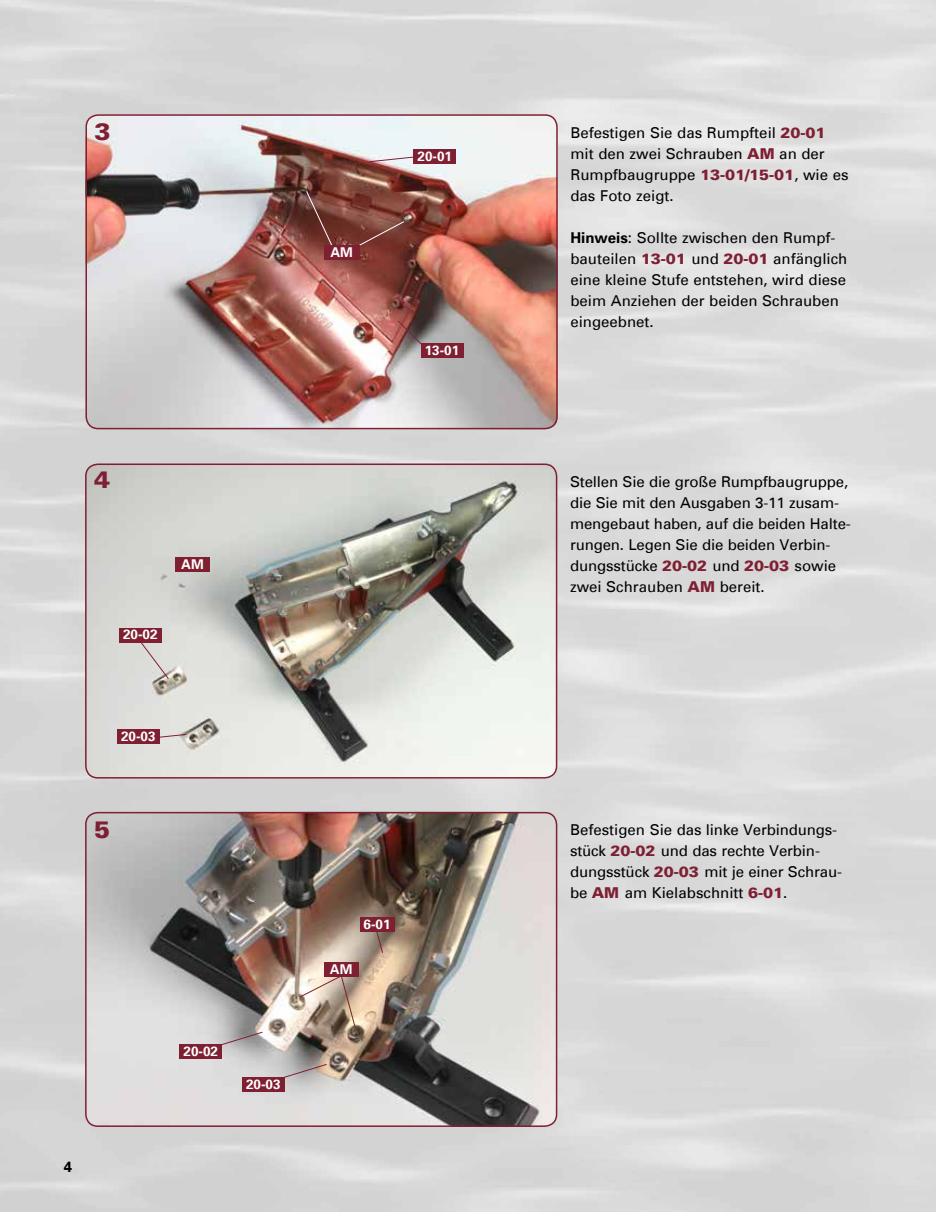
<style>
.page{position:relative;width:936px;height:1212px;background:#fff}
.page>*{position:absolute;margin:0;border:0;box-sizing:border-box;transform-origin:0 0}
.t1{font:900 24px "Univers";color:#7e1f32}
.t2{font:15px/21px "Univers";color:#000}
.t3{font:700 15px "Univers";color:#000}
.t4{font:700 13.5px "Univers";color:#fff}
.s1{font-weight:900;color:#7e1f32}
.s2{font-weight:700}
</style>
<div class="page">
<img style="left:0;top:0;width:935px;height:1212px">
<img style="left:85px;top:114px;width:472px;height:315px">
<div style="left:85px;top:114px;width:472px;height:315px;border:2px solid #7e1f32;border-radius:12px"></div>
<img style="left:85px;top:463px;width:472px;height:315px">
<div style="left:85px;top:463px;width:472px;height:315px;border:2px solid #7e1f32;border-radius:12px"></div>
<img style="left:85px;top:812px;width:472px;height:315px">
<div style="left:85px;top:812px;width:472px;height:315px;border:2px solid #7e1f32;border-radius:12px"></div>
<div style="left:175px;top:557px;width:34px;height:15px;background:#7e1f32"></div>
<svg style="left:375px;top:932px;width:8px;height:22px"></svg>
<div style="left:360px;top:917px;width:34px;height:15px;background:#7e1f32"></div>
<svg style="left:196px;top:1031px;width:67px;height:22px"></svg>
<div style="left:179px;top:1044px;width:43px;height:15px;background:#7e1f32"></div>
<svg style="left:369px;top:156px;width:44px;height:6px"></svg>
<div style="left:413px;top:149px;width:43px;height:15px;background:#7e1f32"></div>
<svg style="left:397px;top:320px;width:26px;height:26px"></svg>
<div style="left:421px;top:343px;width:42px;height:15px;background:#7e1f32"></div>
<svg style="left:351px;top:221px;width:54px;height:29px;background:#7d4038"></svg>
<svg style="left:305px;top:191px;width:30px;height:60px;background:#733d35"></svg>
<div style="left:324px;top:245px;width:35px;height:15px;background:#7e1f32"></div>
<svg style="left:140px;top:641px;width:29px;height:39px"></svg>
<div style="left:119px;top:628px;width:43px;height:14px;background:#7e1f32"></div>
<svg style="left:159px;top:733px;width:28px;height:6px"></svg>
<div style="left:117px;top:729px;width:42px;height:15px;background:#7e1f32"></div>
<svg style="left:260px;top:1063px;width:67px;height:22px"></svg>
<div style="left:242px;top:1077px;width:42px;height:15px;background:#7e1f32"></div>
<svg style="left:299px;top:972px;width:57px;height:55px;background:#bfad9c"></svg>
<div style="left:324px;top:962px;width:34px;height:15px;background:#7e1f32"></div>
<h1 class="t1" style="left:94px;top:121px;width:18px">3</h1>
<h1 class="t1" style="left:94px;top:469px;width:18px">4</h1>
<p class="t4" style="left:181px;top:558px;width:24px">AM</p>
<p class="t4" style="left:123px;top:629px;width:36px">20-02</p>
<p class="t4" style="left:121px;top:731px;width:36px">20-03</p>
<h1 class="t1" style="left:94px;top:818px;width:18px">5</h1>
<p class="t3" style="left:64px;top:1160px;width:10px">4</p>
<p class="t4" style="left:183px;top:1046px;width:36px">20-02</p>
<p class="t4" style="left:246px;top:1078px;width:36px">20-03</p>
<p class="t4" style="left:330px;top:246px;width:24px">AM</p>
<p class="t4" style="left:417px;top:150px;width:36px">20-01</p>
<p class="t4" style="left:425px;top:344px;width:36px">13-01</p>
<p class="t4" style="left:363px;top:918px;width:29px">6-01</p>
<p class="t4" style="left:330px;top:963px;width:24px">AM</p>
<p class="t2" style="left:570px;top:123px;width:279px">Befestigen Sie das Rumpfteil <span class="s1">20-01 </span>mit den zwei Schrauben <span class="s1">AM</span> an der<br>Rumpfbaugruppe <span class="s1">13-01/15-01</span>, wie es das Foto zeigt.</p>
<p class="t2" style="left:570px;top:228px;width:278px"><span class="s2">Hinweis</span>: Sollte zwischen den Rumpf&shy;bauteilen <span class="s1">13-01</span> und <span class="s1">20-01</span> anfänglich eine kleine Stufe entstehen, wird diese beim Anziehen der beiden Schrauben eingeebnet.</p>
<p class="t2" style="left:570px;top:472px;width:282px">Stellen Sie die große Rumpfbaugruppe, die Sie mit den Ausgaben 3-11 zusam&shy;mengebaut haben, auf die beiden Halte&shy;rungen. Legen Sie die beiden Verbin&shy;dungsstücke <span class="s1">20-02</span> und <span class="s1">20-03</span> sowie zwei Schrauben <span class="s1">AM</span> bereit.</p>
<p class="t2" style="left:570px;top:821px;width:273px">Befestigen Sie das linke Verbindungs&shy;stück <span class="s1">20-02</span> und das rechte Verbin&shy;dungsstück <span class="s1">20-03</span> mit je einer Schrau&shy;be <span class="s1">AM</span> am Kielabschnitt <span class="s1">6-01</span>.</p>
</div>
